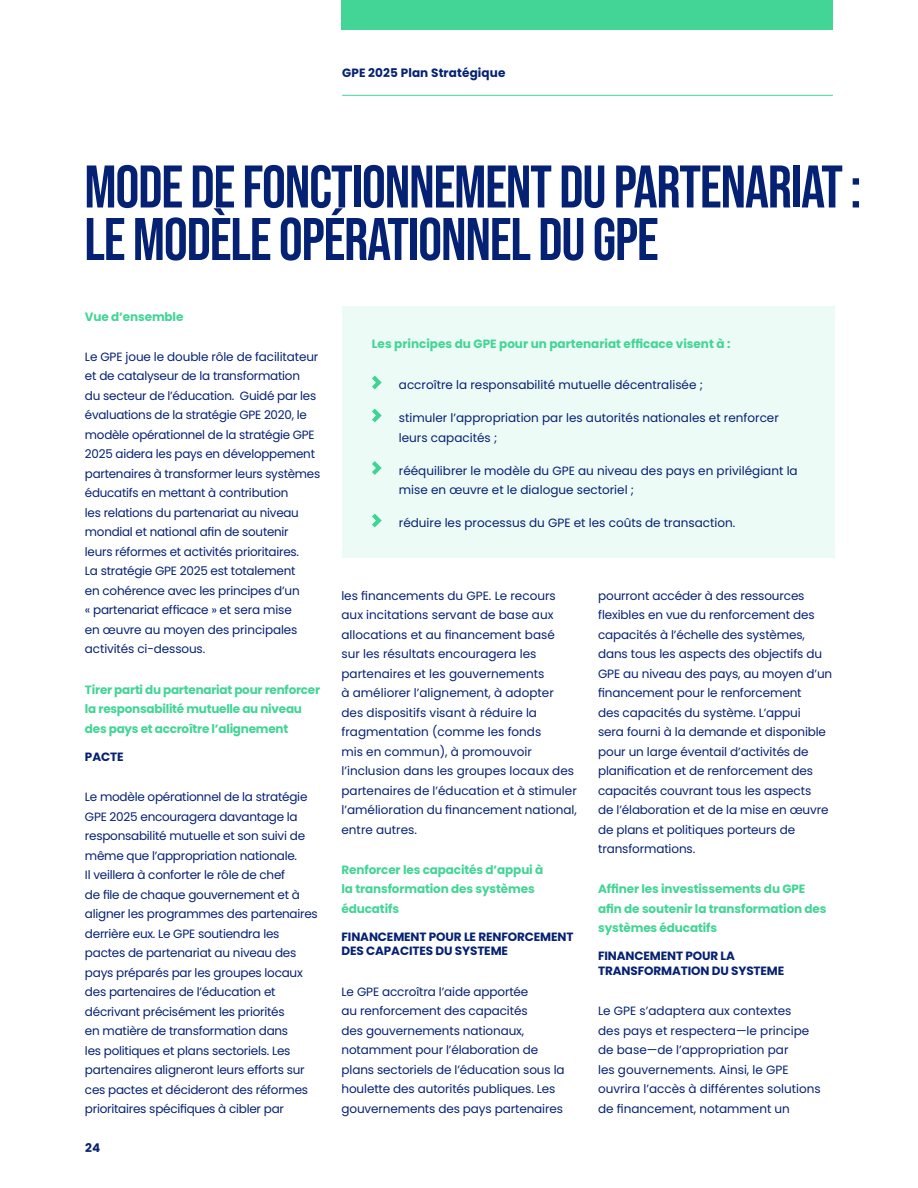
<style>
.page{position:relative;width:918px;height:1188px;background:#fff}
.page>*{position:absolute;margin:0;border:0;box-sizing:border-box;transform-origin:0 0}
.t1{font:60px/52.5px "Bebas Neue";letter-spacing:-.02em;color:#052173}
.t2{font:12px/19.5px "Poppins";letter-spacing:-.01em;color:#052173}
.t3{font:700 12px/19.5px "Poppins";letter-spacing:-.01em;color:#43d596}
.t4{font:700 12px/14.4px "Poppins";letter-spacing:-.01em;color:#052173}
.t5{font:700 12px "Poppins";letter-spacing:.01em;color:#052173}
</style>
<div class="page">
<hr style="left:342px;top:95px;width:491px;height:1px;background:#43d596">
<div style="left:342px;top:0;width:491px;height:30px;background:#43d596"></div>
<div style="left:342px;top:306px;width:492px;height:251px;background:#ecfbf5"></div>
<svg style="left:372px;top:376px;width:10px;height:13px"></svg>
<svg style="left:372px;top:409px;width:10px;height:13px"></svg>
<svg style="left:372px;top:461px;width:10px;height:14px"></svg>
<svg style="left:372px;top:514px;width:10px;height:13px"></svg>
<p class="t5" style="left:342px;top:66px;width:165px">GPE 2025 Plan Stratégique</p>
<h1 class="t1" style="left:84px;top:160px;width:779px">MODE DE FONCTIONNEMENT DU PARTENARIAT :<br>LE MODÈLE OPÉRATIONNEL DU GPE</h1>
<p class="t3" style="left:85px;top:307px;width:100px">Vue d’ensemble</p>
<p class="t2" style="left:85px;top:347px;width:237px">Le GPE joue le double rôle de facilitateur et de catalyseur de la transformation<br>du secteur de l’éducation. Guidé par les évaluations de la stratégie GPE 2020, le modèle opérationnel de la stratégie GPE 2025 aidera les pays en développement partenaires à transformer leurs systèmes éducatifs en mettant à contribution<br>les relations du partenariat au niveau mondial et national afin de soutenir<br>leurs réformes et activités prioritaires.<br>La stratégie GPE 2025 est totalement<br>en cohérence avec les principes d’un<br>« partenariat efficace » et sera mise<br>en œuvre au moyen des principales activités ci-dessous.</p>
<p class="t3" style="left:85px;top:680px;width:237px">Tirer parti du partenariat pour renforcer la responsabilité mutuelle au niveau des pays et accroître l’alignement</p>
<p class="t4" style="left:85px;top:749px;width:40px">PACTE</p>
<p class="t2" style="left:85px;top:787px;width:234px">Le modèle opérationnel de la stratégie GPE 2025 encouragera davantage la responsabilité mutuelle et son suivi de même que l’appropriation nationale.<br>Il veillera à conforter le rôle de chef<br>de file de chaque gouvernement et à aligner les programmes des partenaires derrière eux. Le GPE soutiendra les pactes de partenariat au niveau des pays préparés par les groupes locaux des partenaires de l’éducation et décrivant précisément les priorités<br>en matière de transformation dans<br>les politiques et plans sectoriels. Les partenaires aligneront leurs efforts sur ces pactes et décideront des réformes prioritaires spécifiques à cibler par</p>
<p class="t4" style="left:85px;top:1140px;width:17px">24</p>
<p class="t3" style="left:372px;top:334px;width:360px">Les principes du GPE pour un partenariat efficace visent à :</p>
<p class="t2" style="left:399px;top:376px;width:305px">accroître la responsabilité mutuelle décentralisée ;</p>
<p class="t2" style="left:399px;top:409px;width:381px">stimuler l’appropriation par les autorités nationales et renforcer leurs capacités ;</p>
<p class="t2" style="left:399px;top:461px;width:400px">rééquilibrer le modèle du GPE au niveau des pays en privilégiant la mise en œuvre et le dialogue sectoriel ;</p>
<p class="t2" style="left:399px;top:514px;width:338px">réduire les processus du GPE et les coûts de transaction.</p>
<p class="t2" style="left:342px;top:586px;width:237px">les financements du GPE. Le recours aux incitations servant de base aux allocations et au financement basé<br>sur les résultats encouragera les partenaires et les gouvernements<br>à améliorer l’alignement, à adopter des dispositifs visant à réduire la fragmentation (comme les fonds<br>mis en commun), à promouvoir l’inclusion dans les groupes locaux des partenaires de l’éducation et à stimuler l’amélioration du financement national, entre autres.</p>
<p class="t3" style="left:342px;top:860px;width:203px">Renforcer les capacités d’appui à la transformation des systèmes éducatifs</p>
<p class="t4" style="left:342px;top:930px;width:234px">FINANCEMENT POUR LE RENFORCEMENT<br>DES CAPACITES DU SYSTEME</p>
<p class="t2" style="left:342px;top:982px;width:225px">Le GPE accroîtra l’aide apportée<br>au renforcement des capacités<br>des gouvernements nationaux, notamment pour l’élaboration de plans sectoriels de l’éducation sous la houlette des autorités publiques. Les gouvernements des pays partenaires</p>
<p class="t2" style="left:598px;top:586px;width:236px">pourront accéder à des ressources flexibles en vue du renforcement des capacités à l’échelle des systèmes, dans tous les aspects des objectifs du GPE au niveau des pays, au moyen d’un financement pour le renforcement<br>des capacités du système. L’appui<br>sera fourni à la demande et disponible pour un large éventail d’activités de planification et de renforcement des capacités couvrant tous les aspects<br>de l’élaboration et de la mise en œuvre de plans et politiques porteurs de transformations.</p>
<p class="t3" style="left:598px;top:880px;width:230px">Affiner les investissements du GPE afin de soutenir la transformation des systèmes éducatifs</p>
<p class="t4" style="left:598px;top:949px;width:188px">FINANCEMENT POUR LA<br>TRANSFORMATION DU SYSTEME</p>
<p class="t2" style="left:598px;top:1001px;width:224px">Le GPE s’adaptera aux contextes<br>des pays et respectera—le principe de base—de l’appropriation par<br>les gouvernements. Ainsi, le GPE ouvrira l’accès à différentes solutions de financement, notamment un</p>
</div>
